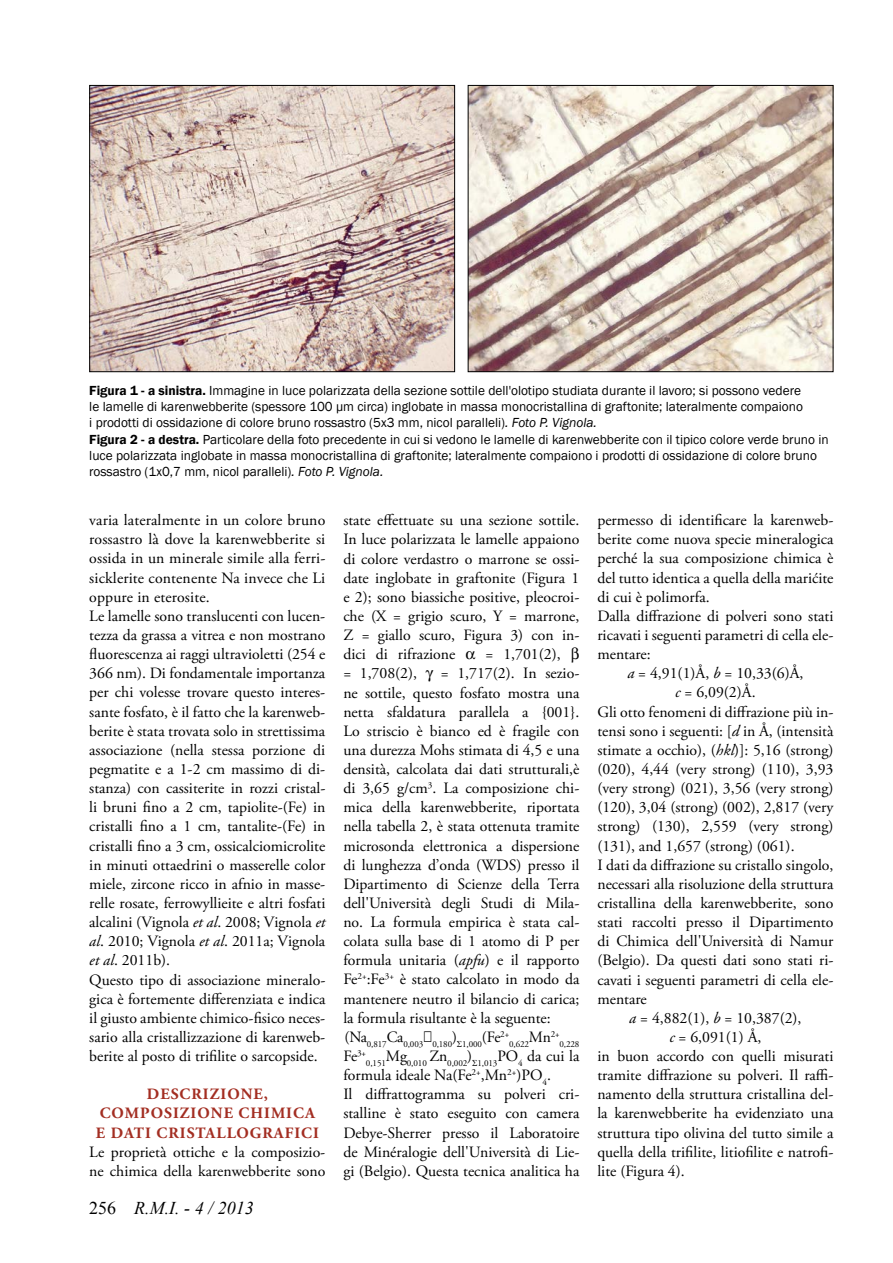
<style>
.page{position:relative;width:893px;height:1263px;background:#fff}
.page>*{position:absolute;margin:0;border:0;box-sizing:border-box;transform-origin:0 0}
.t1{font:italic 18px "Times New Roman";color:#000}
.t2{font:15.75px/19.2px "Adobe Garamond Pro";color:#000}
.t3{font:700 15.75px/19.2px "Adobe Garamond Pro";letter-spacing:.065em;color:#a32e22}
.t4{font:13.5px/16.2px "Franklin Gothic";color:#000}
.t5{font:9.15px "Adobe Garamond Pro";letter-spacing:-.01em;color:#000}
.s1{font-weight:600}
.s2{font-style:italic}
.s3{font-style:normal}
</style>
<div class="page">
<img style="left:91px;top:87px;width:362px;height:283px">
<div style="left:89px;top:85px;width:366px;height:287px;border:1px solid #000"></div>
<img style="left:470px;top:87px;width:361px;height:283px">
<div style="left:468px;top:85px;width:365px;height:287px;border:1px solid #000"></div>
<p class="t4" style="left:89px;top:383px;width:741px"><span class="s1">Figura 1 - a sinistra.</span> Immagine in luce polarizzata della sezione sottile dell'olotipo studiata durante il lavoro; si possono vedere<br>le lamelle di karenwebberite (spessore 100 µm circa) inglobate in massa monocristallina di graftonite; lateralmente compaiono<br>i prodotti di ossidazione di colore bruno rossastro (5x3 mm, nicol paralleli)<span class="s2">. Foto P. Vignola.<br></span><span class="s1">Figura 2 - a destra.</span> Particolare della foto precedente in cui si vedono le lamelle di karenwebberite con il tipico colore verde bruno in luce polarizzata inglobate in massa monocristallina di graftonite; lateralmente compaiono i prodotti di ossidazione di colore bruno rossastro (1x0,7 mm, nicol paralleli)<span class="s2">. Foto P. Vignola.</span></p>
<p class="t2" style="left:89px;top:511px;width:238px">varia lateralmente in un colore bruno rossastro là dove la karenwebberite si ossida in un minerale simile alla ferri&shy;sicklerite contenente Na invece che Li oppure in eterosite.<br>Le lamelle sono translucenti con lucen&shy;tezza da grassa a vitrea e non mostrano fluorescenza ai raggi ultravioletti (254 e 366 nm). Di fondamentale importanza per chi volesse trovare questo interes&shy;sante fosfato, è il fatto che la karenweb&shy;berite è stata trovata solo in strettissima associazione (nella stessa porzione di pegmatite e a 1-2 cm massimo di di&shy;stanza) con cassiterite in rozzi cristal&shy;li bruni fino a 2 cm, tapiolite-(Fe) in cristalli fino a 1 cm, tantalite-(Fe) in cristalli fino a 3 cm, ossicalciomicrolite in minuti ottaedrini o masserelle color miele, zircone ricco in afnio in masse&shy;relle rosate, ferrowyllieite e altri fosfati alcalini (Vignola <span class="s2">et al</span>. 2008; Vignola <span class="s2">et al</span>. 2010; Vignola <span class="s2">et al</span>. 2011a; Vignola <span class="s2">et al</span>. 2011b).<br>Questo tipo di associazione mineralo&shy;gica è fortemente differenziata e indica il giusto ambiente chimico-fisico neces&shy;sario alla cristallizzazione di karenweb&shy;berite al posto di trifilite o sarcopside.</p>
<p class="t3" style="left:96px;top:1085px;width:174px;text-indent:51px">DESCRIZIONE,<br>COMPOSIZIONE CHIMICA<br>E DATI CRISTALL</p>
<p class="t3" style="left:236px;top:1123px;width:48px">OGRAFICI</p>
<p class="t2" style="left:89px;top:1143px;width:238px">Le proprietà ottiche e la composizio&shy;ne chimica della karenwebberite sono</p>
<p class="t1" style="left:89px;top:1195px;width:166px"><span class="s3">256</span> R.M.I. - 4 / 2013</p>
<p class="t2" style="left:343px;top:511px;width:238px;text-align:justify">state effettuate su una sezione sottile.<br>In luce polarizzata le lamelle appaiono di colore verdastro o marrone se ossi&shy;date inglobate in graftonite (Figura 1 e 2); sono biassiche positive, pleocroi&shy;che (X = grigio scuro, Y = marrone, Z = giallo scuro, Figura 3) con in&shy;dici di rifrazione</p>
<p class="t2" style="left:485px;top:645px;width:77px">= 1,701(2),</p>
<p class="t2" style="left:343px;top:664px;width:238px;text-align:justify;text-indent:98px">= 1,717(2). In sezio&shy;ne sottile, questo fosfato mostra una netta sfaldatura parallela a {001}.<br>Lo striscio è bianco ed è fragile con una durezza Mohs stimata di 4,5 e una densità, calcolata dai dati strutturali,è di 3,65 g/cm<sup>3</sup>. La composizione chi&shy;mica della karenwebberite, riportata nella tabella 2, è stata ottenuta tramite microsonda elettronica a dispersione di lunghezza d’onda (WDS) presso il Dipartimento di Scienze della Terra dell'Università degli Studi di Mila&shy;no. La formula empirica è stata cal&shy;colata sulla base di 1 atomo di P per formula unitaria (<span class="s2">apfu</span>) e il rapporto Fe<sup>2+</sup>:Fe<sup>3+</sup> è stato calcolato in modo da mantenere neutro il bilancio di carica; la formula risultante è la seguente:</p>
<p class="t5" style="left:345px;top:1039px;width:236px"><sup>(Na</sup>0,817<sup>Ca</sup>0,003<sup>□</sup>0,180<sup>)</sup> 1,000<sup>(Fe</sup>2+0,622<sup>Mn</sup>2+0,228</p>
<p class="t2" style="left:343px;top:1047px;width:24px">Fe<sup>3+</sup></p>
<p class="t5" style="left:366px;top:1058px;width:215px">0,151<sup>Mg</sup>0,010 <sup>Zn</sup>0,002<sup>)</sup> 1,013<sup>PO</sup>4 <sup>da</sup> <sup>cui</sup> <sup>la</sup></p>
<p class="t2" style="left:343px;top:1066px;width:238px">formula ideale Na(Fe<sup>2+</sup>,Mn<sup>2+</sup>)PO<sub>4</sub>.<br>Il diffrattogramma su polveri cri&shy;stalline è stato eseguito con camera Debye-Sherrer presso il Laboratoire de Minéralogie dell'Università di Lie&shy;gi (Belgio). Questa tecnica analitica ha</p>
<p class="t2" style="left:343px;top:664px;width:75px">= 1,708(2),</p>
<p class="t2" style="left:597px;top:511px;width:238px">permesso di identificare la karenweb-</p>
<p class="t2" style="left:597px;top:530px;width:238px">berite come nuova specie mineralogica</p>
<p class="t2" style="left:597px;top:549px;width:238px">perché la sua composizione chimica è</p>
<p class="t2" style="left:597px;top:569px;width:238px">del tutto identica a quella della marićite</p>
<p class="t2" style="left:597px;top:588px;width:114px">di cui è polimorfa.</p>
<p class="t2" style="left:597px;top:607px;width:238px">Dalla diffrazione di polveri sono stati</p>
<p class="t2" style="left:597px;top:626px;width:238px">ricavati i seguenti parametri di cella ele-</p>
<p class="t2" style="left:597px;top:645px;width:55px">mentare:</p>
<p class="t2" style="left:627px;top:664px;width:178px"><span class="s2">a</span> = 4,91(1)Å, <span class="s2">b</span> = 10,33(6)Å,</p>
<p class="t2" style="left:675px;top:683px;width:82px"><span class="s2">c</span> = 6,09(2)Å.</p>
<p class="t2" style="left:597px;top:702px;width:238px">Gli otto fenomeni di diffrazione più in-</p>
<p class="t2" style="left:597px;top:722px;width:237px">tensi sono i seguenti: [<span class="s2">d</span> in Å, (intensità</p>
<p class="t2" style="left:597px;top:741px;width:238px">stimate a occhio), (<span class="s2">hkl</span>)]: 5,16 (strong)</p>
<p class="t2" style="left:597px;top:760px;width:238px">(020), 4,44 (very strong) (110), 3,93</p>
<p class="t2" style="left:597px;top:779px;width:238px">(very strong) (021), 3,56 (very strong)</p>
<p class="t2" style="left:597px;top:798px;width:238px">(120), 3,04 (strong) (002), 2,817 (very</p>
<p class="t2" style="left:597px;top:817px;width:238px">strong) (130), 2,559 (very strong)</p>
<p class="t2" style="left:597px;top:836px;width:199px">(131), and 1,657 (strong) (061).</p>
<p class="t2" style="left:597px;top:856px;width:238px">I dati da diffrazione su cristallo singolo,</p>
<p class="t2" style="left:597px;top:875px;width:238px">necessari alla risoluzione della struttura</p>
<p class="t2" style="left:597px;top:894px;width:238px">cristallina della karenwebberite, sono</p>
<p class="t2" style="left:597px;top:913px;width:238px">stati raccolti presso il Dipartimento</p>
<p class="t2" style="left:597px;top:932px;width:238px">di Chimica dell'Università di Namur</p>
<p class="t2" style="left:597px;top:951px;width:238px">(Belgio). Da questi dati sono stati ri-</p>
<p class="t2" style="left:597px;top:970px;width:238px">cavati i seguenti parametri di cella ele-</p>
<p class="t2" style="left:597px;top:990px;width:51px">mentare</p>
<p class="t2" style="left:629px;top:1009px;width:174px"><span class="s2">a</span> = 4,882(1), <span class="s2">b</span> = 10,387(2),</p>
<p class="t2" style="left:669px;top:1028px;width:94px"><span class="s2">c</span> = 6,091(1) Å,</p>
<p class="t2" style="left:597px;top:1047px;width:238px">in buon accordo con quelli misurati</p>
<p class="t2" style="left:597px;top:1066px;width:238px">tramite diffrazione su polveri. Il raffi-</p>
<p class="t2" style="left:597px;top:1085px;width:238px">namento della struttura cristallina del-</p>
<p class="t2" style="left:597px;top:1104px;width:238px">la karenwebberite ha evidenziato una</p>
<p class="t2" style="left:597px;top:1123px;width:238px">struttura tipo olivina del tutto simile a</p>
<p class="t2" style="left:597px;top:1143px;width:238px">quella della trifilite, litiofilite e natrofi-</p>
<p class="t2" style="left:597px;top:1162px;width:89px">lite (Figura 4).</p>
</div>
